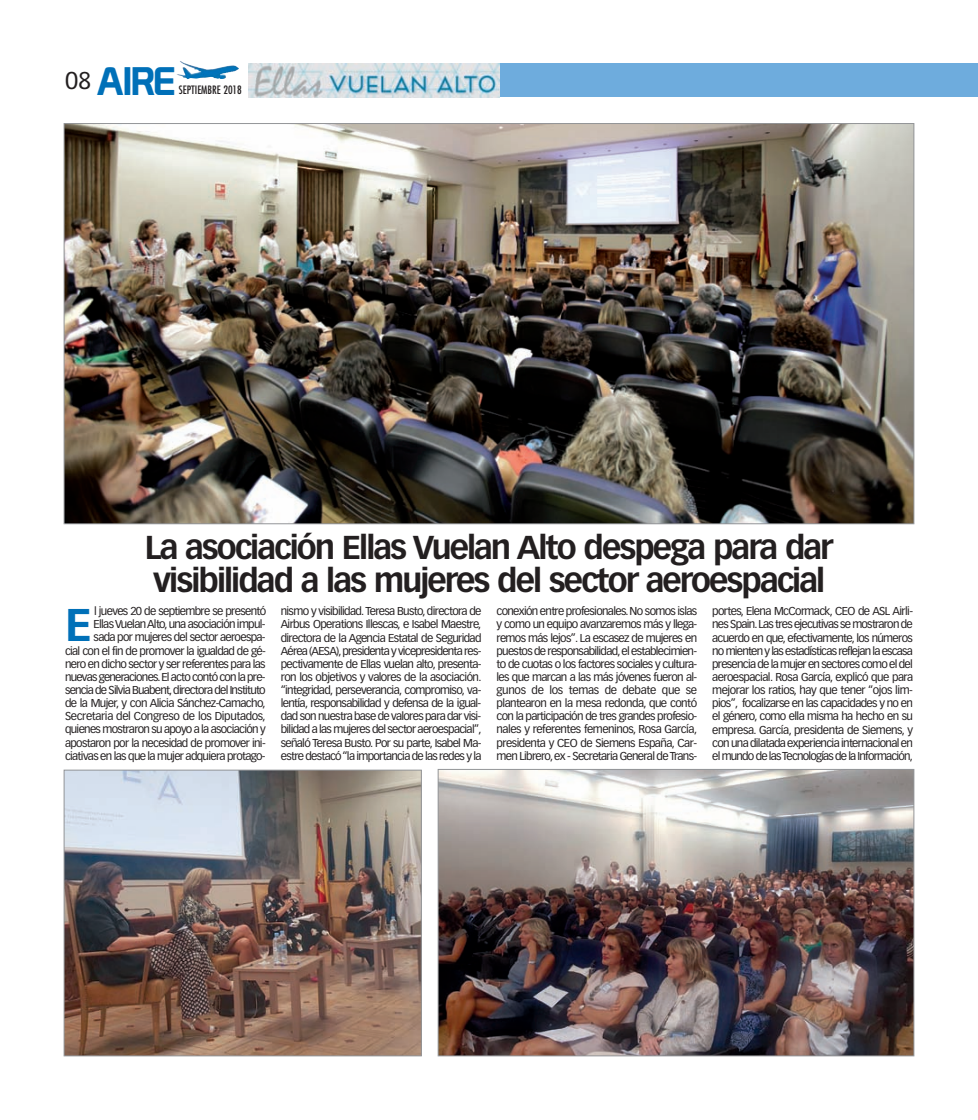
<style>
.page{position:relative;width:978px;height:1120px;background:#fff}
.page>*{position:absolute;margin:0;border:0;box-sizing:border-box;transform-origin:0 0}
.t1{font:700 45px "Vectora LH";color:#0070b8}
.t2{font:38.88px "Prototype";color:#0070b8}
.t3{font:700 32.5px/32.5px "Vectora LH";letter-spacing:-.06em;color:#231f20}
.t4{font:11.25px/13.1px "Vectora LH";letter-spacing:-.06em;color:#231f20;text-align:justify}
.t5{font:condensed 11.25px "Futura";color:#231f20}
</style>
<div class="page">
<img style="left:177px;top:61px;width:62px;height:18px">
<div style="left:263px;top:64px;width:715px;height:33px;background:#6eacdd"></div>
<img style="left:248px;top:64px;width:252px;height:33px">
<img style="left:66px;top:125px;width:846px;height:397px">
<img style="left:440px;top:771px;width:472px;height:283px">
<div style="left:438px;top:769px;width:476px;height:287px;border:1px solid #939598"></div>
<img style="left:66px;top:772px;width:354px;height:282px">
<div style="left:64px;top:770px;width:358px;height:286px;border:1px solid #939598"></div>
<p class="t2" style="left:65px;top:58px;width:112px"><sup>08</sup> AIRE</p>
<p class="t5" style="left:179px;top:85px;width:64px">SEPTIEMBRE 2018</p>
<p class="t3" style="left:145px;top:534px;width:690px">La asociación Ellas Vuelan Alto despega para dar visibilidad a las mujeres del sector aeroespacial</p>
<p class="t4" style="left:65px;top:605px;width:203px;text-align:right">l jueves 20 de septiembre se presentó<br>Ellas Vuelan Alto, una asociación impul-<br>sada por mujeres del sector aeroespa-<br>cial con el fin de promover la igualdad de gé&shy;nero en dicho sector y ser referentes para las nuevas generaciones. El acto contó con la pre&shy;sencia de Silvia Buabent, directora del Instituto de la Mujer, y con Alicia Sánchez-Camacho, Secretaria del Congreso de los Diputados, quienes mostraron su apoyo a la asociación y apostaron por la necesidad de promover ini&shy;ciativas en las que la mujer adquiera protago-</p>
<p class="t4" style="left:281px;top:605px;width:202px">nismo y visibilidad. Teresa Busto, directora de Airbus Operations Illescas, e Isabel Maestre, directora de la Agencia Estatal de Seguridad Aérea (AESA), presidenta y vicepresidenta res&shy;pectivamente de Ellas vuelan alto, presenta&shy;ron los objetivos y valores de la asociación. “integridad, perseverancia, compromiso, va&shy;lentía, responsabilidad y defensa de la igual&shy;dad son nuestra base de valores para dar visi&shy;bilidad a las mujeres del sector aeroespacial”, señaló Teresa Busto. Por su parte, Isabel Ma&shy;estre destacó “la importancia de las redes y la</p>
<p class="t4" style="left:496px;top:605px;width:202px">conexión entre profesionales. No somos islas y como un equipo avanzaremos más y llega&shy;remos más lejos”. La escasez de mujeres en puestos de responsabilidad, el establecimien&shy;to de cuotas o los factores sociales y cultura&shy;les que marcan a las más jóvenes fueron al&shy;gunos de los temas de debate que se plantearon en la mesa redonda, que contó con la participación de tres grandes profesio&shy;nales y referentes femeninos, Rosa García, presidenta y CEO de Siemens España, Car&shy;men Librero, ex - Secretaria General de Trans-</p>
<p class="t4" style="left:712px;top:605px;width:202px">portes, Elena McCormack, CEO de ASL Airli&shy;nes Spain. Las tres ejecutivas se mostraron de acuerdo en que, efectivamente, los números no mienten y las estadísticas reflejan la escasa presencia de la mujer en sectores como el del aeroespacial. Rosa García, explicó que para mejorar los ratios, hay que tener “ojos lim&shy;pios”, focalizarse en las capacidades y no en el género, como ella misma ha hecho en su empresa. García, presidenta de Siemens, y con una dilatada experiencia internacional en el mundo de las Tecnologías de la Información,</p>
<p class="t1" style="left:65px;top:606px;width:28px">E</p>
</div>
